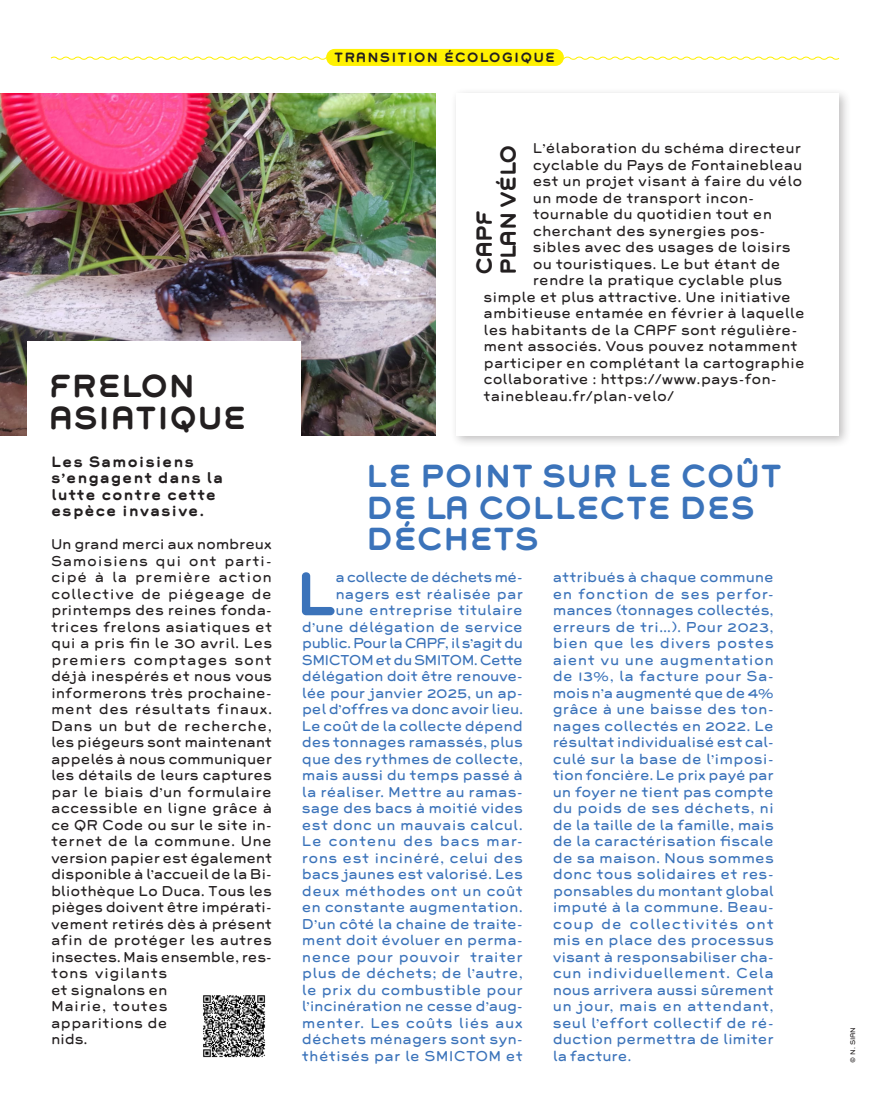
<style>
.page{position:relative;width:893px;height:1106px;background:#fff}
.page>*{position:absolute;margin:0;border:0;box-sizing:border-box;transform-origin:0 0}
.Txt_Courant_justif{font:700 55.05px "Grover";color:#3b73ba}
.Titre_2_-_corps_19{font:700 28.5px/31.5px "Grover";color:#3b73ba}
.Titre_2_-_corps_19-2{font:700 28.5px "Grover";color:#231f20}
.ENC_-_Titre_ferré_ga{font:700 19.5px "Grover";letter-spacing:-.04em;color:#231f20}
.Chapô_-_ferré_gauche{font:700 13.5px/16.5px "Grover";letter-spacing:.06em;color:#231f20}
.Txt_Courant_justif-2{font:12.75px/16.5px "Grover";letter-spacing:-.005em;color:#3b73ba;text-align:right}
.Txt_Courant_justif-3{font:12.75px/16.5px "Grover";color:#231f20}
.ENC_-_texte_Crt_ferr{font:12.75px "Grover";color:#231f20}
.t1{font:700 12px "Grover";letter-spacing:.09em;color:#231f20}
.t2{font:6px "Grover";color:#231f20}
</style>
<div class="page">
<div style="left:450px;top:88px;width:401px;height:360px;background:#231f20;opacity:.29"></div>
<div style="left:456px;top:94px;width:383px;height:342px;background:#fff"></div>
<svg style="left:50px;top:56px;width:790px;height:5px"></svg>
<img style="left:0;top:94px;width:435px;height:341px">
<div style="left:326px;top:49px;width:238px;height:17px;background:#fff101;border-radius:9px"></div>
<div style="left:27px;top:342px;width:273px;height:113px;background:#fff"></div>
<img style="left:203px;top:995px;width:62px;height:63px">
<p class="t1" style="left:334px;top:49px;width:223px">TRANSITION ÉCOLOGIQUE</p>
<p class="Titre_2_-_corps_19-2" style="left:49px;top:366px;width:148px">FRELON</p>
<p class="Titre_2_-_corps_19-2" style="left:49px;top:398px;width:199px">ASIATIQUE</p>
<p class="Chapô_-_ferré_gauche" style="left:51px;top:453px;width:174px">Les Samoisiens s’engagent dans la lutte contre cette espèce invasive.</p>
<p class="Txt_Courant_justif-3" style="left:51px;top:536px;width:223px">Un grand merci aux nombreux<br>Samoisiens qui ont parti&shy;cipé à la première action collective de piégeage de printemps des reines fonda&shy;trices frelons asiatiques et qui a pris fin le 30 avril. Les premiers comptages sont déjà inespérés et nous vous informerons très prochaine&shy;ment des résultats finaux.<br>Dans un but de recherche, les piégeurs sont maintenant appelés à nous communiquer les détails de leurs captures par le biais d’un formulaire accessible en ligne grâce à ce QR Code ou sur le site in&shy;ternet de la commune. Une version papier est également disponible à l’accueil de la Bi&shy;bliothèque Lo Duca. Tous les pièges doivent être impérati&shy;vement retirés dès à présent afin de protéger les autres insectes. Mais ensemble, res&shy;tons vigilants<br>et signalons en<br>Mairie, toutes<br>apparitions de<br>nids.</p>
<p class="ENC_-_texte_Crt_ferr" style="left:533px;top:139px;width:270px">L’élaboration du schéma directeur</p>
<p class="ENC_-_texte_Crt_ferr" style="left:533px;top:156px;width:271px">cyclable du Pays de Fontainebleau</p>
<p class="ENC_-_texte_Crt_ferr" style="left:533px;top:172px;width:271px">est un projet visant à faire du vélo</p>
<p class="ENC_-_texte_Crt_ferr" style="left:533px;top:189px;width:223px">un mode de transport incon-</p>
<p class="ENC_-_texte_Crt_ferr" style="left:533px;top:205px;width:241px">tournable du quotidien tout en</p>
<p class="ENC_-_texte_Crt_ferr" style="left:533px;top:222px;width:234px">cherchant des synergies pos-</p>
<p class="ENC_-_texte_Crt_ferr" style="left:533px;top:238px;width:259px">sibles avec des usages de loisirs</p>
<p class="ENC_-_texte_Crt_ferr" style="left:533px;top:255px;width:249px">ou touristiques. Le but étant de</p>
<p class="ENC_-_texte_Crt_ferr" style="left:533px;top:271px;width:251px">rendre la pratique cyclable plus</p>
<p class="ENC_-_texte_Crt_ferr" style="left:484px;top:288px;width:309px">simple et plus attractive. Une initiative</p>
<p class="ENC_-_texte_Crt_ferr" style="left:484px;top:304px;width:323px">ambitieuse entamée en février à laquelle</p>
<p class="ENC_-_texte_Crt_ferr" style="left:484px;top:321px;width:315px">les habitants de la CAPF sont régulière-</p>
<p class="ENC_-_texte_Crt_ferr" style="left:484px;top:337px;width:316px">ment associés. Vous pouvez notamment</p>
<p class="ENC_-_texte_Crt_ferr" style="left:484px;top:354px;width:323px">participer en complétant la cartographie</p>
<p class="ENC_-_texte_Crt_ferr" style="left:484px;top:370px;width:295px">collaborative : https://www.pays-fon-</p>
<p class="ENC_-_Titre_ferré_ga" style="left:495px;top:275px;width:132px;rotate:-90deg">PLAN VÉLO</p>
<p class="ENC_-_Titre_ferré_ga" style="left:471px;top:275px;width:66px;rotate:-90deg">CAPF</p>
<p class="ENC_-_texte_Crt_ferr" style="left:484px;top:387px;width:192px">tainebleau.fr/plan-velo/</p>
<p class="Titre_2_-_corps_19" style="left:366px;top:460px;width:417px">LE POINT SUR LE COÛT<br>DE LA COLLECTE DES<br>DÉCHETS</p>
<p class="Txt_Courant_justif-2" style="left:302px;top:569px;width:223px">a collecte de déchets mé&shy;nagers est réalisée par<br>une entreprise titulaire d’une délégation de service public. Pour la CAPF, il s’agit du<br>SMICTOM et du SMITOM. Cette délégation doit être renouve&shy;lée pour janvier 2025, un ap&shy;pel d’offres va donc avoir lieu.<br>Le coût de la collecte dépend des tonnages ramassés, plus que des rythmes de collecte, mais aussi du temps passé à la réaliser. Mettre au ramas&shy;sage des bacs à moitié vides est donc un mauvais calcul.<br>Le contenu des bacs mar&shy;rons est incinéré, celui des bacs jaunes est valorisé. Les deux méthodes ont un coût en constante augmentation.<br>D’un côté la chaine de traite&shy;ment doit évoluer en perma&shy;nence pour pouvoir traiter plus de déchets; de l’autre, le prix du combustible pour l’incinération ne cesse d’aug&shy;menter. Les coûts liés aux déchets ménagers sont syn&shy;thétisés par le SMICTOM et</p>
<p class="Txt_Courant_justif-2" style="left:553px;top:569px;width:223px;text-align:justify">attribués à chaque commune en fonction de ses perfor&shy;mances (tonnages collectés, erreurs de tri…). Pour 2023, bien que les divers postes aient vu une augmentation de 13%, la facture pour Sa&shy;mois n’a augmenté que de 4% grâce à une baisse des ton&shy;nages collectés en 2022. Le résultat individualisé est cal&shy;culé sur la base de l’imposi&shy;tion foncière. Le prix payé par un foyer ne tient pas compte du poids de ses déchets, ni de la taille de la famille, mais de la caractérisation fiscale de sa maison. Nous sommes donc tous solidaires et res&shy;ponsables du montant global imputé à la commune. Beau&shy;coup de collectivités ont mis en place des processus visant à responsabiliser cha&shy;cun individuellement. Cela nous arrivera aussi sûrement un jour, mais en attendant, seul l’effort collectif de ré&shy;duction permettra de limiter la facture.</p>
<p class="Txt_Courant_justif" style="left:295px;top:555px;width:44px">L</p>
<p class="t2" style="left:849px;top:1062px;width:37px;rotate:-90deg">© N. SIAN</p>
</div>
